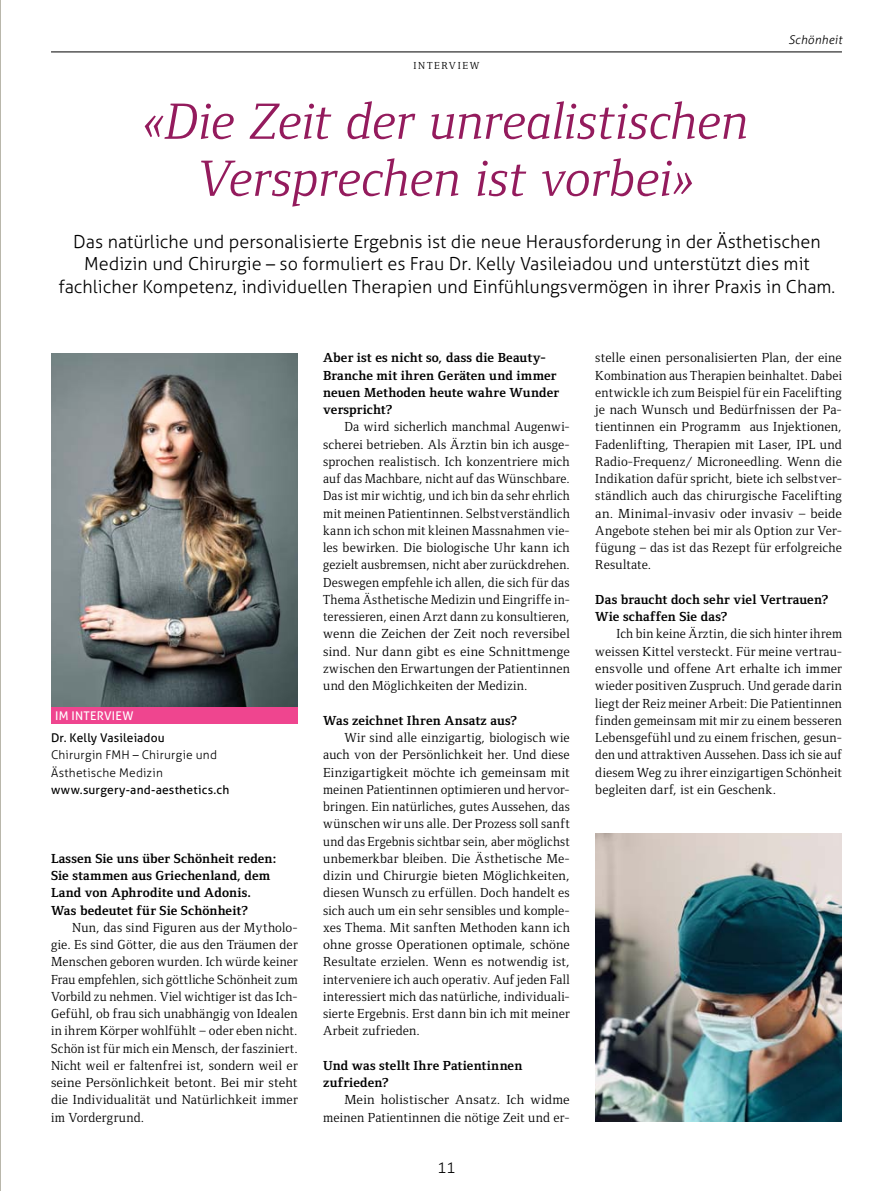
<style>
.page{position:relative;width:893px;height:1191px;background:#fff}
.page>*{position:absolute;margin:0;border:0;box-sizing:border-box;transform-origin:0 0}
.t1{font:italic 52.5px/57px "Foundry Form Serif";letter-spacing:.01em;color:#941b5d;text-align:center}
.t2{font:300 18px/22.5px "Aller";color:#000;text-align:center}
.t3{font:300 15px "Aller";color:#000}
.t4{font:13.5px/17.2px "Foundry Form Serif";letter-spacing:.015em;color:#000;text-align:justify}
.t5{font:700 13.5px/17.2px "Foundry Form Serif";letter-spacing:.01em;color:#000}
.t6{font:13.5px/17.2px "Foundry Form Serif";letter-spacing:.015em;color:#000;text-align:right;scale:1.05 1}
.t7{font:12px "Aller";letter-spacing:.015em;color:#000}
.t8{font:300 12px/17.2px "Aller";letter-spacing:.02em;color:#000}
.t9{font:12px "Aller";letter-spacing:.02em;color:#fff}
.t10{font:italic 300 12px "Aller";letter-spacing:.02em;color:#000}
.t11{font:10.5px "Foundry Form Serif";letter-spacing:.16em;color:#000}
</style>
<div class="page">
<hr style="left:51px;top:52px;width:791px;height:1px;background:#000">
<hr style="left:0;top:0;width:1px;height:1191px;background:#b9b7ab">
<img style="left:51px;top:353px;width:247px;height:354px">
<div style="left:51px;top:707px;width:247px;height:17px;background:#ef458f"></div>
<img style="left:595px;top:833px;width:247px;height:288px">
<p class="t11" style="left:413px;top:60px;width:68px">INTERVIEW</p>
<p class="t10" style="left:788px;top:32px;width:55px">Schönheit</p>
<h1 class="t1" style="left:144px;top:93px;width:607px">«Die Zeit der unrealistischen<br>Versprechen ist vorbei»</h1>
<p class="t2" style="left:59px;top:230px;width:778px">Das natürliche und personalisierte Ergebnis ist die neue Herausforderung in der Ästhetischen<br>Medizin und Chirurgie – so formuliert es Frau Dr. Kelly Vasileiadou und unterstützt dies mit fachlicher Kompetenz, individuellen Therapien und Einfühlungsvermögen in ihrer Praxis in Cham.</p>
<p class="t9" style="left:55px;top:708px;width:80px">IM INTERVIEW</p>
<p class="t7" style="left:51px;top:730px;width:115px">Dr. Kelly Vasileiadou</p>
<p class="t8" style="left:51px;top:746px;width:168px">Chirurgin FMH – Chirurgie und<br>Ästhetische Medizin</p>
<p class="t7" style="left:51px;top:782px;width:180px">www.surgery-and-aesthetics.ch</p>
<p class="t5" style="left:51px;top:849px;width:227px">Lassen Sie uns über Schönheit reden:<br>Sie stammen aus Griechenland, dem Land von Aphrodite und Adonis.<br>Was bedeutet für Sie Schönheit?</p>
<p class="t4" style="left:51px;top:918px;width:248px;text-indent:21px">Nun, das sind Figuren aus der Mytholo&shy;gie. Es sind Götter, die aus den Träumen der Menschen geboren wurden. Ich würde keiner Frau empfehlen, sich göttliche Schönheit zum Vorbild zu nehmen. Viel wichtiger ist das Ich-Gefühl, ob frau sich unabhängig von Idealen in ihrem Körper wohlfühlt – oder eben nicht.<br>Schön ist für mich ein Mensch, der fasziniert.<br>Nicht weil er faltenfrei ist, sondern weil er seine Persönlichkeit betont. Bei mir steht die Individualität und Natürlichkeit immer im Vordergrund.</p>
<p class="t5" style="left:323px;top:349px;width:237px">Aber ist es nicht so, dass die Beauty-<br>Branche mit ihren Geräten und immer neuen Methoden heute wahre Wunder verspricht?</p>
<p class="t4" style="left:323px;top:418px;width:248px;text-indent:21px">Da wird sicherlich manchmal Augenwi&shy;scherei betrieben. Als Ärztin bin ich ausge&shy;sprochen realistisch. Ich konzentriere mich auf das Machbare, nicht auf das Wünschbare.<br>Das ist mir wichtig, und ich bin da sehr ehrlich mit meinen Patientinnen. Selbstverständlich kann ich schon mit kleinen Massnahmen vie&shy;les bewirken. Die biologische Uhr kann ich gezielt ausbremsen, nicht aber zurückdrehen.<br>Deswegen empfehle ich allen, die sich für das Thema Ästhetische Medizin und Eingriffe in&shy;teressieren, einen Arzt dann zu konsultieren, wenn die Zeichen der Zeit noch reversibel sind. Nur dann gibt es eine Schnittmenge zwischen den Erwartungen der Patientinnen und den Möglichkeiten der Medizin.</p>
<p class="t5" style="left:323px;top:711px;width:196px">Was zeichnet Ihren Ansatz aus?</p>
<p class="t4" style="left:323px;top:729px;width:248px;text-indent:21px">Wir sind alle einzigartig, biologisch wie auch von der Persönlichkeit her. Und diese Einzigartigkeit möchte ich gemeinsam mit meinen Patientinnen optimieren und hervor&shy;bringen. Ein natürliches, gutes Aussehen, das wünschen wir uns alle. Der Prozess soll sanft und das Ergebnis sichtbar sein, aber möglichst unbemerkbar bleiben. Die Ästhetische Me&shy;dizin und Chirurgie bieten Möglichkeiten, diesen Wunsch zu erfüllen. Doch handelt es sich auch um ein sehr sensibles und komple&shy;xes Thema. Mit sanften Methoden kann ich ohne grosse Operationen optimale, schöne Resultate erzielen. Wenn es notwendig ist, interveniere ich auch operativ. Auf jeden Fall interessiert mich das natürliche, individuali&shy;sierte Ergebnis. Erst dann bin ich mit meiner Arbeit zufrieden.</p>
<p class="t5" style="left:323px;top:1056px;width:201px">Und was stellt Ihre Patientinnen zufrieden?</p>
<p class="t6" style="left:323px;top:1091px;width:236px">Mein holistischer Ansatz. Ich widme meinen Patientinnen die nötige Zeit und er-</p>
<p class="t3" style="left:437px;top:1159px;width:19px">11</p>
<p class="t4" style="left:595px;top:349px;width:248px">stelle einen personalisierten Plan, der eine Kombination aus Therapien beinhaltet. Dabei entwickle ich zum Beispiel für ein Facelifting je nach Wunsch und Bedürfnissen der Pa&shy;tientinnen ein Programm aus Injektionen, Fadenlifting, Therapien mit Laser, IPL und Radio-Frequenz/ Microneedling. Wenn die Indikation dafür spricht, biete ich selbstver&shy;ständlich auch das chirurgische Facelifting an. Minimal-invasiv oder invasiv – beide Angebote stehen bei mir als Option zur Ver&shy;fügung – das ist das Rezept für erfolgreiche Resultate.</p>
<p class="t5" style="left:595px;top:590px;width:235px">Das braucht doch sehr viel Vertrauen?<br>Wie schaffen Sie das?</p>
<p class="t4" style="left:595px;top:625px;width:248px;text-indent:21px">Ich bin keine Ärztin, die sich hinter ihrem weissen Kittel versteckt. Für meine vertrau&shy;ensvolle und offene Art erhalte ich immer wieder positiven Zuspruch. Und gerade darin liegt der Reiz meiner Arbeit: Die Patientinnen finden gemeinsam mit mir zu einem besseren Lebensgefühl und zu einem frischen, gesun&shy;den und attraktiven Aussehen. Dass ich sie auf diesem Weg zu ihrer einzigartigen Schönheit begleiten darf, ist ein Geschenk.</p>
</div>
